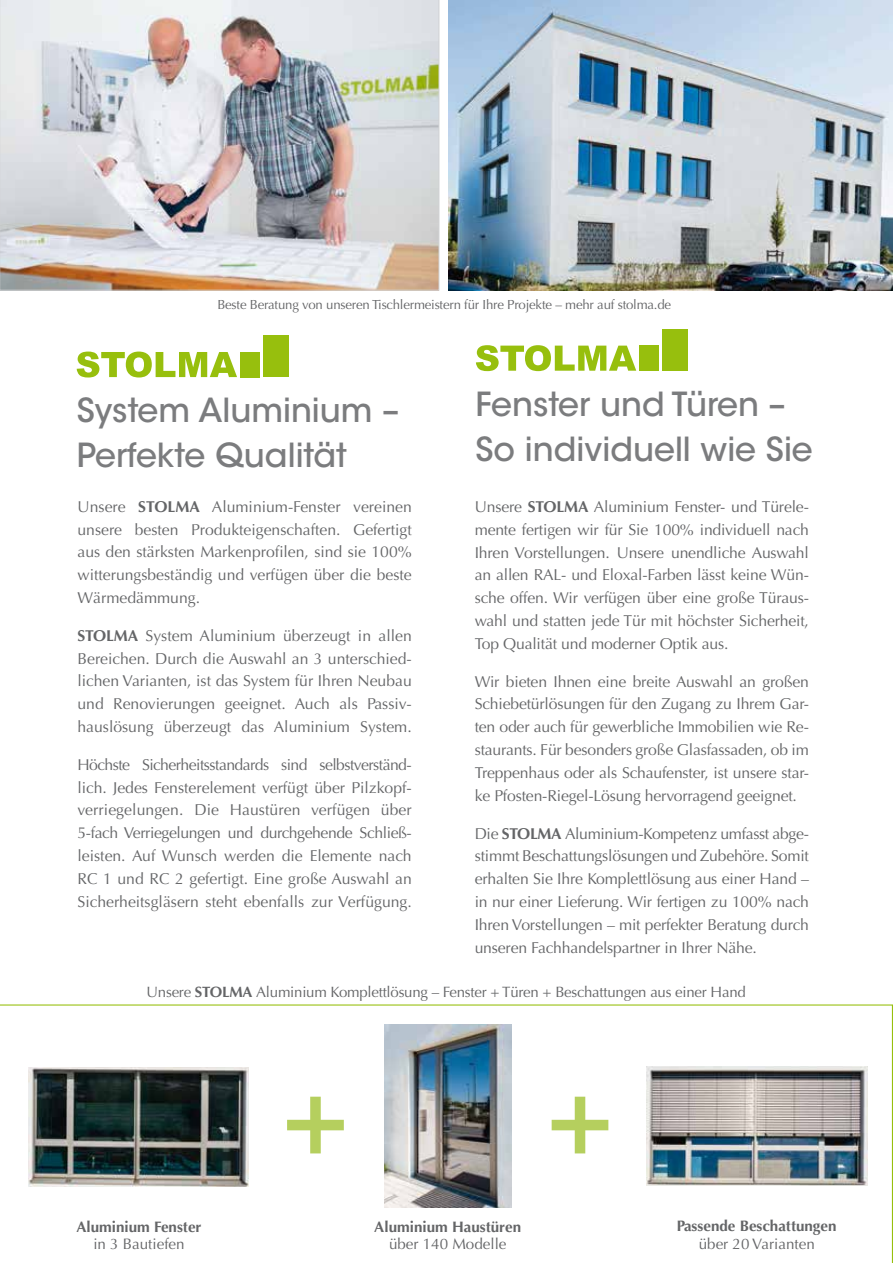
<style>
.page{position:relative;width:893px;height:1263px;background:#fff}
.page>*{position:absolute;margin:0;border:0;box-sizing:border-box;transform-origin:0 0}
.t1{font:700 112.2px "Optima";color:#b5cf5e}
.t2{font:500 33px/45px "ITC Avant Garde Std";color:#7b7c7e}
.t3{font:15.75px/22.8px "Optima";letter-spacing:-.01em;color:#646567;text-align:justify}
.t4{font:700 15.15px "Optima";color:#646567}
.t5{font:15.15px "Optima";color:#646567}
.t6{font:15px "Optima";letter-spacing:-.015em;color:#646567}
.t7{font:13.2px "Optima";letter-spacing:-.015em;color:#646567}
.s1{font-weight:700}
</style>
<div class="page">
<svg style="left:77px;top:352px;width:160px;height:25px"></svg>
<div style="left:263px;top:335px;width:26px;height:42px;background:#97bf0d"></div>
<div style="left:240px;top:352px;width:20px;height:25px;background:#97bf0d"></div>
<svg style="left:476px;top:345px;width:160px;height:26px"></svg>
<div style="left:662px;top:329px;width:26px;height:42px;background:#97bf0d"></div>
<div style="left:639px;top:345px;width:20px;height:26px;background:#97bf0d"></div>
<svg style="left:0;top:1004px;width:893px;height:259px"></svg>
<img style="left:449px;top:0;width:444px;height:290px">
<img style="left:384px;top:1025px;width:128px;height:183px">
<img style="left:646px;top:1066px;width:221px;height:119px">
<img style="left:28px;top:1067px;width:221px;height:119px">
<img style="left:0;top:0;width:439px;height:290px">
<p class="t7" style="left:217px;top:297px;width:455px">Beste Beratung von unseren Tischlermeistern für Ihre Projekte – mehr auf stolma.de</p>
<h2 class="t2" style="left:77px;top:387px;width:324px">System Aluminium –<br>Perfekte Qualität</h2>
<h2 class="t2" style="left:476px;top:382px;width:339px">Fenster und Türen –<br>So individuell wie Sie</h2>
<p class="t3" style="left:78px;top:495px;width:336px">Unsere <span class="s1">STOLMA</span> Aluminium-Fenster vereinen unsere besten Produkteigenschaften. Gefertigt aus den stärksten Markenprofilen, sind sie 100% witterungsbeständig und verfügen über die beste Wärmedämmung.</p>
<p class="t3" style="left:78px;top:624px;width:336px"><span class="s1">STOLMA</span> System Aluminium überzeugt in allen Bereichen. Durch die Auswahl an 3 unterschied&shy;lichen Varianten, ist das System für Ihren Neubau und Renovierungen geeignet. Auch als Passiv&shy;hauslösung überzeugt das Aluminium System.</p>
<p class="t3" style="left:78px;top:753px;width:336px">Höchste Sicherheitsstandards sind selbstverständ&shy;lich. Jedes Fensterelement verfügt über Pilzkopf&shy;verriegelungen. Die Haustüren verfügen über 5-fach Verriegelungen und durchgehende Schließ&shy;leisten. Auf Wunsch werden die Elemente nach RC 1 und RC 2 gefertigt. Eine große Auswahl an Sicherheitsgläsern steht ebenfalls zur Verfügung.</p>
<p class="t3" style="left:475px;top:495px;width:336px">Unsere <span class="s1">STOLMA</span> Aluminium Fenster- und Türele&shy;mente fertigen wir für Sie 100% individuell nach Ihren Vorstellungen. Unsere unendliche Auswahl an allen RAL- und Eloxal-Farben lässt keine Wün&shy;sche offen. Wir verfügen über eine große Türaus&shy;wahl und statten jede Tür mit höchster Sicherheit, Top Qualität und moderner Optik aus.</p>
<p class="t3" style="left:475px;top:670px;width:336px">Wir bieten Ihnen eine breite Auswahl an großen Schiebetürlösungen für den Zugang zu Ihrem Gar&shy;ten oder auch für gewerbliche Immobilien wie Re&shy;staurants. Für besonders große Glasfassaden, ob im Treppenhaus oder als Schaufenster, ist unsere star&shy;ke Pfosten-Riegel-Lösung hervorragend geeignet.</p>
<p class="t3" style="left:475px;top:822px;width:336px">Die <span class="s1">STOLMA</span> Aluminium-Kompetenz umfasst abge&shy;stimmt Beschattungslösungen und Zubehöre. Somit erhalten Sie Ihre Komplettlösung aus einer Hand – in nur einer Lieferung. Wir fertigen zu 100% nach Ihren Vorstellungen – mit perfekter Beratung durch unseren Fachhandelspartner in Ihrer Nähe.</p>
<p class="t6" style="left:147px;top:983px;width:601px">Unsere <span class="s1">STOLMA</span> Aluminium Komplettlösung – Fenster + Türen + Beschattungen aus einer Hand</p>
<p class="t4" style="left:76px;top:1218px;width:127px">Aluminium Fenster</p>
<p class="t5" style="left:93px;top:1235px;width:93px">in 3 Bautiefen</p>
<h1 class="t1" style="left:281px;top:1050px;width:69px">+</h1>
<h1 class="t1" style="left:546px;top:1050px;width:69px">+</h1>
<p class="t4" style="left:374px;top:1218px;width:148px">Aluminium Haustüren</p>
<p class="t5" style="left:389px;top:1235px;width:119px">über 140 Modelle</p>
<p class="t4" style="left:677px;top:1217px;width:161px">Passende Beschattungen</p>
<p class="t5" style="left:699px;top:1235px;width:118px">über 20 Varianten</p>
</div>
